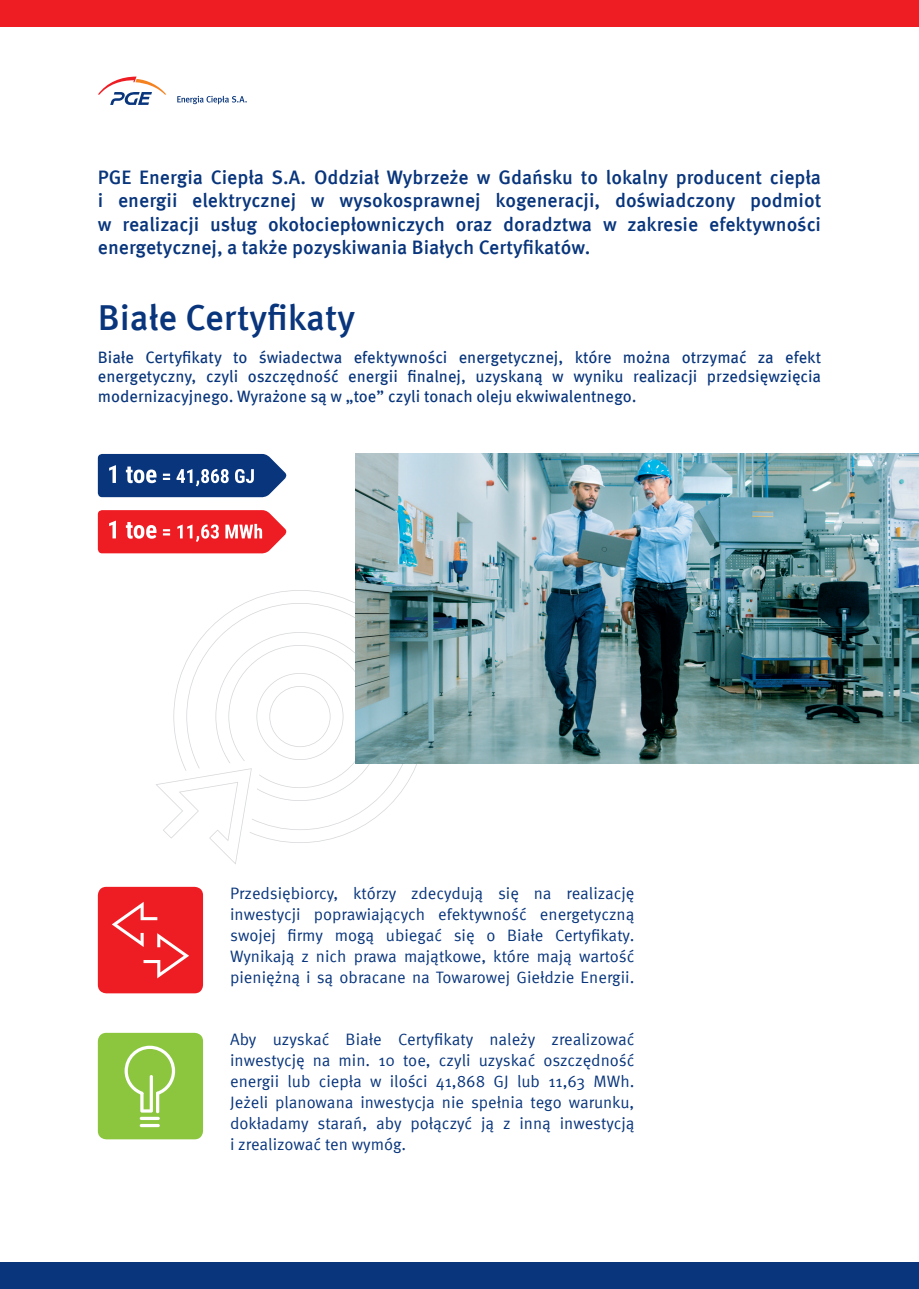
<style>
.page{position:relative;width:919px;height:1289px;background:#fff}
.page>*{position:absolute;margin:0;border:0;box-sizing:border-box;transform-origin:0 0}
.t1{font:500 36px "Meta Pro";color:#08357c}
.t2{font:500 19.5px/23.4px "Meta Pro";color:#08357c}
.t3{font:16.5px/21px "Meta Pro";color:#08357c;text-align:justify}
.t4{font:16.5px/19.8px "Meta Pro";color:#08357c}
</style>
<div class="page">
<svg style="left:206px;top:590px;width:220px;height:221px"></svg>
<svg style="left:156px;top:632px;width:228px;height:232px"></svg>
<img style="left:356px;top:454px;width:562px;height:309px">
<svg style="left:98px;top:510px;width:189px;height:43px;background:#f04247"></svg>
<svg style="left:98px;top:454px;width:189px;height:43px;background:#2e5490"></svg>
<svg style="left:98px;top:77px;width:68px;height:28px"></svg>
<svg style="left:177px;top:96px;width:70px;height:8px"></svg>
<div style="left:0;top:1262px;width:918px;height:26px;background:#08357c"></div>
<div style="left:98px;top:886px;width:105px;height:107px;background:#ee1d23;border-radius:9px"></div>
<svg style="left:112px;top:902px;width:77px;height:76px"></svg>
<div style="left:98px;top:1032px;width:105px;height:107px;background:#8bc63e;border-radius:9px"></div>
<svg style="left:125px;top:1045px;width:50px;height:67px"></svg>
<hr style="left:156px;top:1091px;width:3px;height:22px;background:#fff;border-radius:2px">
<hr style="left:140px;top:1116px;width:20px;height:3px;background:#fff;border-radius:2px">
<svg style="left:140px;top:1123px;width:20px;height:4px"></svg>
<div style="left:0;top:0;width:918px;height:26px;background:#ee1d23"></div>
<p class="t2" style="left:98px;top:164px;width:724px">PGE Energia Ciepła S.A. Oddział Wybrzeże w Gdańsku to lokalny producent ciepła</p>
<p class="t2" style="left:98px;top:188px;width:725px">i energii elektrycznej w wysokosprawnej kogeneracji, doświadczony podmiot</p>
<p class="t2" style="left:98px;top:211px;width:724px">w realizacji usług okołociepłowniczych oraz doradztwa w zakresie efektywności energetycznej, a także pozyskiwania Białych Certyfikatów.</p>
<p class="t1" style="left:98px;top:289px;width:259px">Białe Certyfikaty</p>
<p class="t4" style="left:98px;top:346px;width:725px">Białe Certyfikaty to świadectwa efektywności energetycznej, które można otrzymać za efekt</p>
<p class="t4" style="left:98px;top:366px;width:724px">energetyczny, czyli oszczędność energii finalnej, uzyskaną w wyniku realizacji przedsięwzięcia modernizacyjnego. Wyrażone są w „toe” czyli tonach oleju ekwiwalentnego.</p>
<p class="t3" style="left:230px;top:882px;width:406px">Przedsiębiorcy, którzy zdecydują się na realizację inwestycji poprawiających efektywność energetyczną swojej firmy mogą ubiegać się o Białe Certyfikaty.<br>Wynikają z nich prawa majątkowe, które mają wartość pieniężną i są obracane na Towarowej Giełdzie Energii.</p>
<p class="t3" style="left:230px;top:1028px;width:406px">Aby uzyskać Białe Certyfikaty należy zrealizować inwestycję na min. 10 toe, czyli uzyskać oszczędność energii lub ciepła w ilości 41,868 GJ lub 11,63 MWh.</p>
<p class="t3" style="left:230px;top:1091px;width:405px">Jeżeli planowana inwestycja nie spełnia tego warunku, dokładamy starań, aby połączyć ją z inną inwestycją</p>
<p class="t3" style="left:230px;top:1133px;width:178px">i zrealizować ten wymóg.</p>
</div>
